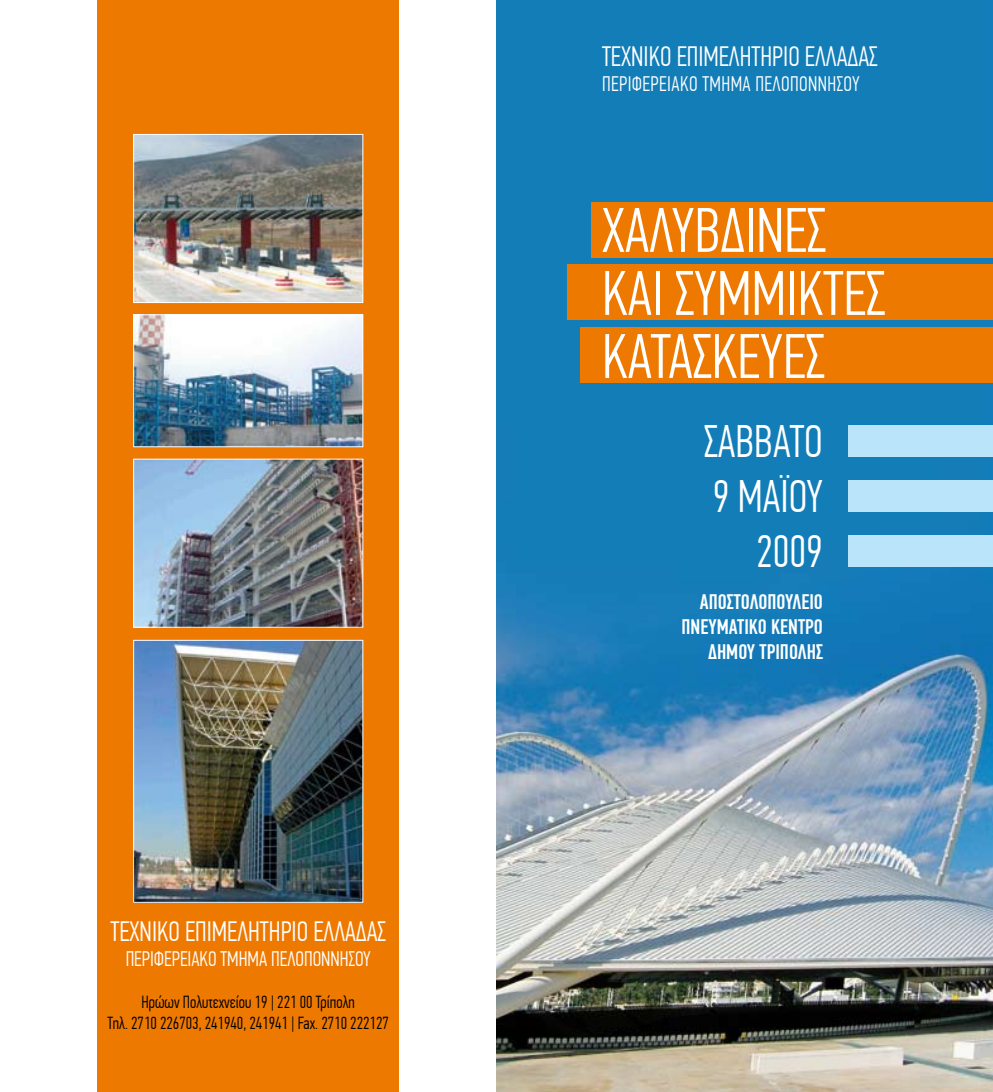
<style>
.page{position:relative;width:993px;height:1092px;background:#fff}
.page>*{position:absolute;margin:0;border:0;box-sizing:border-box;transform-origin:0 0}
.t1{font:300 63px/63px "PF Din Text Comp Pro";color:#fff}
.t2{font:300 45.5px "PF Din Text Comp Pro";color:#fff}
.t3{font:300 28px "PF Din Text Comp Pro";color:#fff}
.t4{font:500 21px "PF Din Text Comp Pro";color:#fff}
.t5{font:300 21px "PF Din Text Comp Pro";color:#fff}
.t6{font:300 21px "PF Din Text Comp Pro";letter-spacing:.02em;color:#fff}
.t7{font:300 17.5px/21px "PF Din Text Comp Pro";color:#000;text-align:center}
</style>
<div class="page">
<div style="left:98px;top:0;width:301px;height:1091px;background:#ee7900"></div>
<img style="left:496px;top:0;width:496px;height:1091px">
<img style="left:135px;top:136px;width:226px;height:165px">
<div style="left:133px;top:134px;width:230px;height:169px;border:1px solid #fff"></div>
<img style="left:135px;top:316px;width:226px;height:129px">
<div style="left:133px;top:314px;width:230px;height:133px;border:1px solid #fff"></div>
<img style="left:135px;top:460px;width:226px;height:165px">
<div style="left:133px;top:458px;width:230px;height:169px;border:1px solid #fff"></div>
<img style="left:135px;top:642px;width:226px;height:258px">
<div style="left:133px;top:640px;width:230px;height:262px;border:1px solid #fff"></div>
<div style="left:591px;top:202px;width:401px;height:56px;background:#ee7900"></div>
<div style="left:567px;top:265px;width:425px;height:55px;background:#ee7900"></div>
<div style="left:848px;top:425px;width:144px;height:32px;background:#bae4f9"></div>
<div style="left:848px;top:480px;width:144px;height:32px;background:#bae4f9"></div>
<div style="left:848px;top:535px;width:144px;height:31px;background:#bae4f9"></div>
<div style="left:580px;top:327px;width:412px;height:55px;background:#ee7900"></div>
<h3 class="t3" style="left:110px;top:915px;width:277px">Τεχνικό Επιμελητή ριο Ελλάδας</h3>
<p class="t5" style="left:126px;top:946px;width:246px">Περιφερειακό Τμήμα Πελοποννήσου</p>
<p class="t7" style="left:108px;top:991px;width:283px">Ηρώων Πολυτεχνείου 19 | 221 00 Τρίπολη<br>Τηλ. 2710 226703, 241940, 241941 | Fax. 2710 222127</p>
<h3 class="t3" style="left:601px;top:40px;width:277px">Τεχνικό Επιμελητή ριο Ελλάδας</h3>
<p class="t6" style="left:601px;top:72px;width:259px">Περιφερειακό Τμήμα Πελοποννήσου</p>
<h1 class="t1" style="left:601px;top:199px;width:284px">Χαλύβδινες και σύμμικτες κατασκευές</h1>
<h2 class="t2" style="left:704px;top:415px;width:86px">Σάββατο</h2>
<h2 class="t2" style="left:712px;top:470px;width:93px">9 ΜΑΪΟΥ</h2>
<h2 class="t2" style="left:755px;top:525px;width:68px">2009</h2>
<p class="t4" style="left:699px;top:589px;width:125px">Αποστολοπούλειο</p>
<p class="t4" style="left:681px;top:614px;width:143px">Πνευματικό Κέντρο</p>
<p class="t4" style="left:708px;top:639px;width:107px">Δήμου Τρίπολης</p>
</div>
